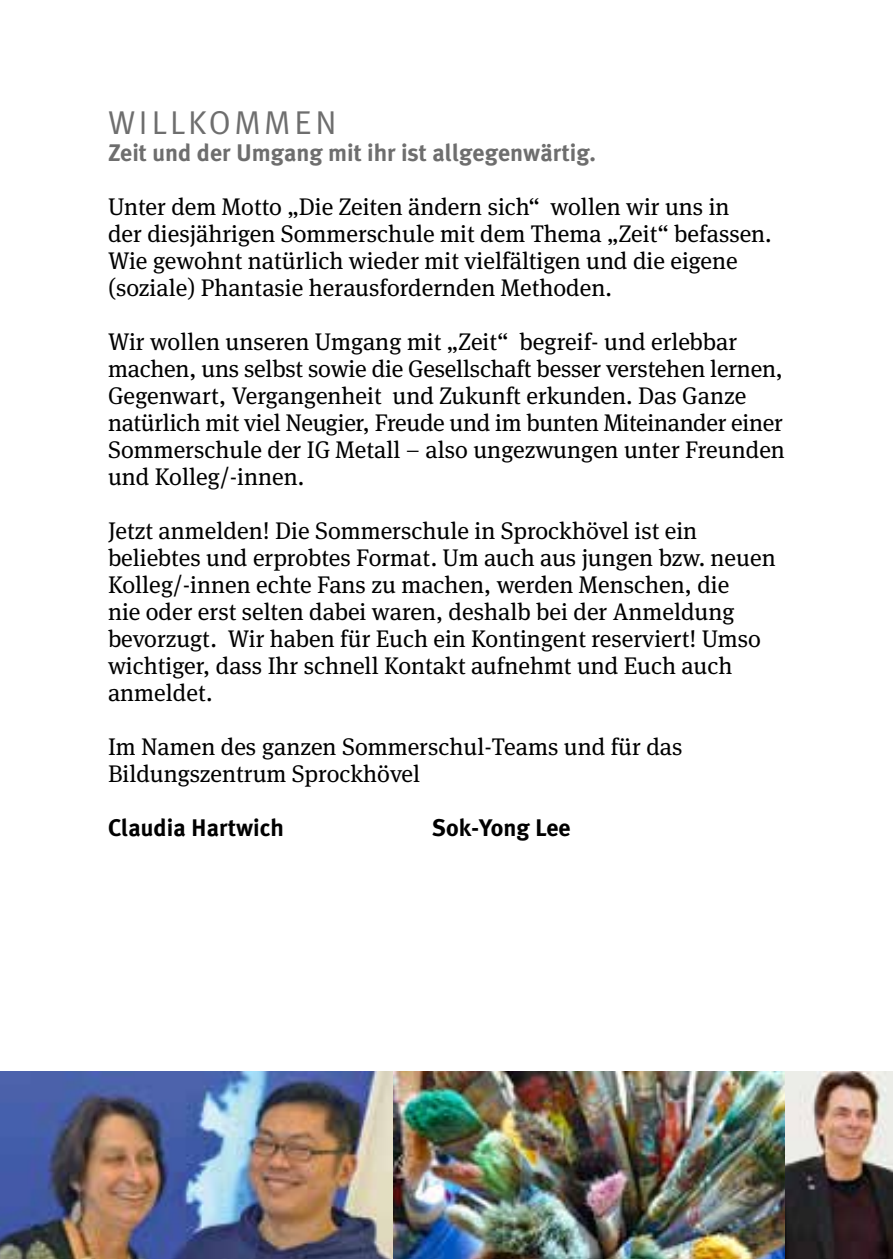
<style>
.page{position:relative;width:893px;height:1259px;background:#fff}
.page>*{position:absolute;margin:0;border:0;box-sizing:border-box;transform-origin:0 0}
.t1{font:33px "Meta Plus Normal";letter-spacing:.11em;color:#6e6e6e}
.t2{font:24px/27px "Meta Serif OT";color:#000}
.t3{font:700 24px "Meta Plus";color:#6e6e6e}
.t4{font:700 24px "Meta Plus";color:#000}
</style>
<div class="page">
<img style="left:1px;top:1071px;width:892px;height:188px">
<svg style="left:0;top:0;width:1px;height:1259px"></svg>
<img style="left:0;top:231px;width:1px;height:20px">
<svg style="left:0;top:251px;width:1px;height:889px"></svg>
<h1 class="t1" style="left:108px;top:104px;width:230px">WILLKOMMEN</h1>
<p class="t3" style="left:108px;top:139px;width:489px">Zeit und der Umgang mit ihr ist allgegenwärtig.</p>
<p class="t2" style="left:108px;top:194px;width:665px">Unter dem Motto „Die Zeiten ändern sich“ wollen wir uns in<br>der diesjährigen Sommerschule mit dem Thema „Zeit“ befassen.<br>Wie gewohnt natürlich wieder mit vielfältigen und die eigene (soziale) Phantasie herausfordernden Methoden.</p>
<p class="t2" style="left:108px;top:329px;width:678px">Wir wollen unseren Umgang mit „Zeit“ begreif- und erlebbar machen, uns selbst sowie die Gesellschaft besser verstehen lernen, Gegenwart, Vergangenheit und Zukunft erkunden. Das Ganze natürlich mit viel Neugier, Freude und im bunten Miteinander einer Sommerschule der IG Metall – also ungezwungen unter Freunden und Kolleg/-innen.</p>
<p class="t2" style="left:108px;top:518px;width:669px">Jetzt anmelden! Die Sommerschule in Sprockhövel ist ein beliebtes und erprobtes Format. Um auch aus jungen bzw. neuen Kolleg/-innen echte Fans zu machen, werden Menschen, die<br>nie oder erst selten dabei waren, deshalb bei der Anmeldung bevorzugt. Wir haben für Euch ein Kontingent reserviert! Umso wichtiger, dass Ihr schnell Kontakt aufnehmt und Euch auch anmeldet.</p>
<p class="t2" style="left:108px;top:734px;width:576px">Im Namen des ganzen Sommerschul-Teams und für das<br>Bildungszentrum Sprockhövel</p>
<p class="t4" style="left:108px;top:814px;width:177px">Claudia Hartwich</p>
<p class="t4" style="left:432px;top:814px;width:140px">Sok-Yong Lee</p>
</div>
